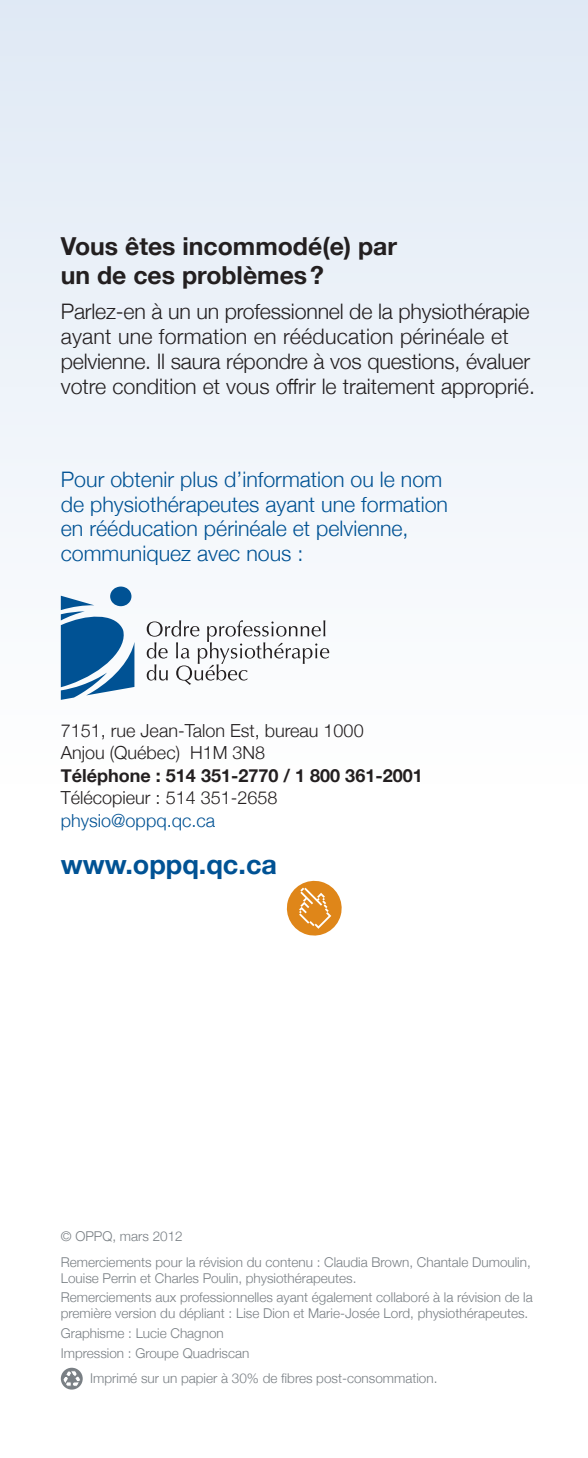
<style>
.page{position:relative;width:588px;height:1458px;background:#fff}
.page>*{position:absolute;margin:0;border:0;box-sizing:border-box;transform-origin:0 0}
.t1{font:700 27px "Helvetica Neue";color:#005294}
.t2{font:700 24.75px/29.2px "Helvetica Neue";color:#231f20}
.t3{font:300 21.38px/24.8px "Helvetica Neue";letter-spacing:-.01em;color:#231f20}
.t4{font:300 21.38px/24.8px "Helvetica Neue";color:#005294}
.t5{font:300 18px "Helvetica Neue";color:#231f20}
.t6{font:700 18px "Helvetica Neue";color:#231f20}
.t7{font:300 18px "Helvetica Neue";color:#005294}
.t8{font:300 13.5px/15.8px "Helvetica Neue";color:#797f84}
</style>
<div class="page">
<div style="left:0;top:0;width:587px;height:784px;background:linear-gradient(to bottom,#dfe9f5,#fefefe)"></div>
<svg style="left:61px;top:1368px;width:22px;height:22px"></svg>
<svg style="left:63px;top:1370px;width:20px;height:20px"></svg>
<svg style="left:147px;top:620px;width:182px;height:65px"></svg>
<div style="left:110px;top:587px;width:21px;height:19px;background:#005294;border-radius:50%"></div>
<svg style="left:61px;top:596px;width:73px;height:104px"></svg>
<svg style="left:286px;top:880px;width:56px;height:56px"></svg>
<p class="t2" style="left:61px;top:232px;width:337px">Vous êtes incommodé(e) par un de ces problèmes?</p>
<p class="t3" style="left:61px;top:298px;width:475px">Parlez-en à un un professionnel de la physiothérapie ayant une formation en rééducation périnéale et pelvienne. Il saura répondre à vos questions, évaluer votre condition et vous offrir le traitement approprié.</p>
<p class="t4" style="left:61px;top:466px;width:382px">Pour obtenir plus d’information ou le nom</p>
<p class="t4" style="left:61px;top:490px;width:388px">de physiothérapeutes ayant une formation</p>
<p class="t4" style="left:61px;top:515px;width:349px">en rééducation périnéale et pelvienne, communiquez avec nous :</p>
<p class="t5" style="left:61px;top:716px;width:304px">7151, rue Jean-Talon Est, bureau 1000</p>
<p class="t5" style="left:61px;top:738px;width:206px">Anjou (Québec) H1M 3N8</p>
<p class="t6" style="left:61px;top:761px;width:363px">Téléphone : 514 351-2770 / 1 800 361-2001</p>
<p class="t5" style="left:61px;top:783px;width:218px">Télécopieur : 514 351-2658</p>
<p class="t7" style="left:61px;top:806px;width:156px">physio@oppq.qc.ca</p>
<p class="t1" style="left:61px;top:844px;width:217px">www.oppq.qc.ca</p>
<p class="t8" style="left:61px;top:1227px;width:123px">© OPPQ, mars 2012</p>
<p class="t8" style="left:61px;top:1253px;width:471px">Remerciements pour la révision du contenu : Claudia Brown, Chantale Dumoulin,<br>Louise Perrin et Charles Poulin, physiothérapeutes.</p>
<p class="t8" style="left:61px;top:1289px;width:473px">Remerciements aux professionnelles ayant également collaboré à la révision de la première version du dépliant : Lise Dion et Marie-Josée Lord, physiothérapeutes.</p>
<p class="t8" style="left:61px;top:1324px;width:164px">Graphisme : Lucie Chagnon</p>
<p class="t8" style="left:61px;top:1344px;width:190px">Impression : Groupe Quadriscan</p>
<p class="t8" style="left:90px;top:1369px;width:348px">Imprimé sur un papier à 30% de fibres post-consommation.</p>
</div>
